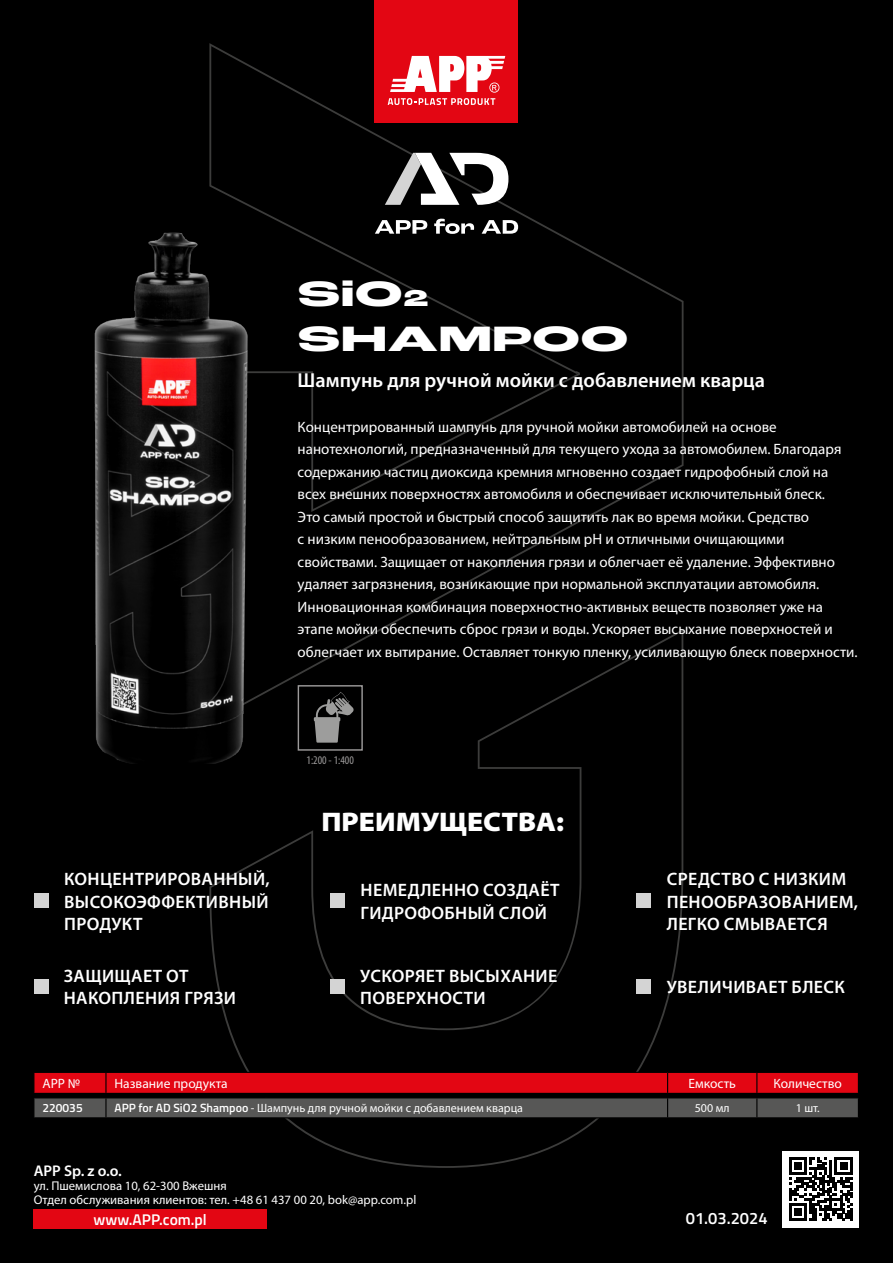
<style>
.page{position:relative;width:893px;height:1263px;background:#000}
.page>*{position:absolute;margin:0;border:0;box-sizing:border-box;transform-origin:0 0}
.t1{font:800 37.05px/44.4px "Roc Grotesk Extra Wide";color:#fff}
.t2{font:900 semi-expanded 27px "Myriad Pro";color:#fff}
.t3{font:600 20.25px "Myriad Pro";color:#fff}
.t4{font:600 18px/22.5px "Myriad Pro";letter-spacing:.02em;color:#fff}
.t5{font:600 16.5px "Titillium";color:#fff}
.t6{font:600 15.45px "Titillium";color:#fff}
.t7{font:600 15.45px "Myriad Pro";color:#fff}
.t8{font:15px/22.5px "Myriad Pro";color:#fff}
.t9{font:13.5px "Myriad Pro";color:#fff}
.t10{font:12.75px/14.1px "Myriad Pro";color:#fff}
.t11{font:12px "Myriad Pro";color:#fff}
.t12{font:600 12px "Titillium";color:#fff}
.t13{font:condensed 11.7px "Myriad Pro";color:#9c9a9a}
.s1{font-size:24px}
.s2{font-family:"Titillium";font-weight:600}
</style>
<div class="page">
<svg style="left:209px;top:43px;width:475px;height:681px"></svg>
<svg style="left:209px;top:629px;width:474px;height:539px"></svg>
<div style="left:782px;top:1151px;width:77px;height:76px;background:#fff"></div>
<svg style="left:789px;top:1157px;width:63px;height:64px"></svg>
<div style="left:374px;top:0;width:144px;height:123px;background:#e30613"></div>
<svg style="left:388px;top:56px;width:117px;height:49px"></svg>
<svg style="left:385px;top:153px;width:123px;height:52px"></svg>
<svg style="left:375px;top:220px;width:52px;height:14px"></svg>
<svg style="left:434px;top:219px;width:40px;height:15px"></svg>
<svg style="left:482px;top:220px;width:36px;height:14px"></svg>
<svg style="left:34px;top:1072px;width:825px;height:46px;background:#87262b"></svg>
<hr style="left:33px;top:1093px;width:73px;height:1px;background:#000">
<hr style="left:106px;top:1093px;width:562px;height:1px;background:#000">
<hr style="left:668px;top:1093px;width:89px;height:1px;background:#000">
<hr style="left:757px;top:1093px;width:102px;height:1px;background:#000">
<img style="left:94px;top:195px;width:203px;height:568px">
<div style="left:35px;top:894px;width:14px;height:14px;background:#d4d4d4"></div>
<div style="left:35px;top:979px;width:14px;height:14px;background:#d4d4d4"></div>
<div style="left:637px;top:894px;width:14px;height:14px;background:#d4d4d4"></div>
<div style="left:331px;top:979px;width:14px;height:14px;background:#d4d4d4"></div>
<div style="left:331px;top:894px;width:14px;height:14px;background:#d4d4d4"></div>
<div style="left:637px;top:979px;width:14px;height:14px;background:#d4d4d4"></div>
<div style="left:34px;top:1209px;width:233px;height:20px;background:#e30613"></div>
<div style="left:298px;top:685px;width:65px;height:66px;border:1px solid #9c9a9a"></div>
<svg style="left:314px;top:692px;width:40px;height:51px"></svg>
<h1 class="t1" style="left:298px;top:274px;width:332px">SiO<span class="s1">2<br></span>SHAMPOO</h1>
<h3 class="t3" style="left:298px;top:367px;width:469px">Шампунь для ручной мойки с добавлением кварца</h3>
<p class="t8" style="left:298px;top:415px;width:561px">Концентрированный шампунь для ручной мойки автомобилей на основе нанотехнологий, предназначенный для текущего ухода за автомобилем. Благодаря содержанию частиц диоксида кремния мгновенно создает гидрофобный слой на всех внешних поверхностях автомобиля и обеспечивает исключительный блеск.<br>Это самый простой и быстрый способ защитить лак во время мойки. Средство<br>с низким пенообразованием, нейтральным pH и отличными очищающими свойствами. Защищает от накопления грязи и облегчает её удаление. Эффективно удаляет загрязнения, возникающие при нормальной эксплуатации автомобиля.<br>Инновационная комбинация поверхностно-активных веществ позволяет уже на этапе мойки обеспечить сброс грязи и воды. Ускоряет высыхание поверхностей и облегчает их вытирание. Оставляет тонкую пленку, усиливающую блеск поверхности.</p>
<p class="t13" style="left:307px;top:753px;width:49px">1:200 - 1:400</p>
<p class="t4" style="left:64px;top:867px;width:207px;text-align:justify">КОНЦЕНТРИРОВАННЫЙ, ВЫСОКОЭФФЕКТИВНЫЙ ПРОДУКТ</p>
<p class="t4" style="left:64px;top:964px;width:174px">ЗАЩИЩАЕТ ОТ<br>НАКОПЛЕНИЯ ГРЯЗИ</p>
<h2 class="t2" style="left:321px;top:804px;width:244px">ПРЕИМУЩЕСТВА:</h2>
<p class="t4" style="left:361px;top:878px;width:200px">НЕМЕДЛЕННО СОЗДАЁТ<br>ГИДРОФОБНЫЙ СЛОЙ</p>
<p class="t4" style="left:360px;top:964px;width:199px">УСКОРЯЕТ ВЫСЫХАНИЕ<br>ПОВЕРХНОСТИ</p>
<p class="t4" style="left:667px;top:867px;width:193px">СРЕДСТВО С НИЗКИМ<br>ПЕНООБРАЗОВАНИЕМ,<br>ЛЕГКО СМЫВАЕТСЯ</p>
<p class="t4" style="left:667px;top:975px;width:180px">УВЕЛИЧИВАЕТ БЛЕСК</p>
<p class="t9" style="left:42px;top:1075px;width:39px">APP №</p>
<p class="t9" style="left:114px;top:1075px;width:115px">Название продукта</p>
<p class="t9" style="left:688px;top:1075px;width:49px">Емкость</p>
<p class="t9" style="left:773px;top:1075px;width:70px">Количество</p>
<p class="t12" style="left:42px;top:1099px;width:42px">220035</p>
<p class="t11" style="left:114px;top:1101px;width:410px"><span class="s2">APP for AD SiO2 Shampoo</span> - Шампунь для ручной мойки с добавлением кварца</p>
<p class="t11" style="left:695px;top:1101px;width:36px">500 мл</p>
<p class="t11" style="left:796px;top:1101px;width:26px">1 шт.</p>
<p class="t7" style="left:34px;top:1161px;width:90px">APP Sp. z o.o.</p>
<p class="t10" style="left:34px;top:1179px;width:384px">ул. Пшемислова 10, 62-300 Вжешня<br>Отдел обслуживания клиентов: тел. +48 61 437 00 20, bok@app.com.pl</p>
<p class="t6" style="left:94px;top:1208px;width:115px">www.APP.com.pl</p>
<p class="t5" style="left:686px;top:1205px;width:83px">01.03.2024</p>
</div>
